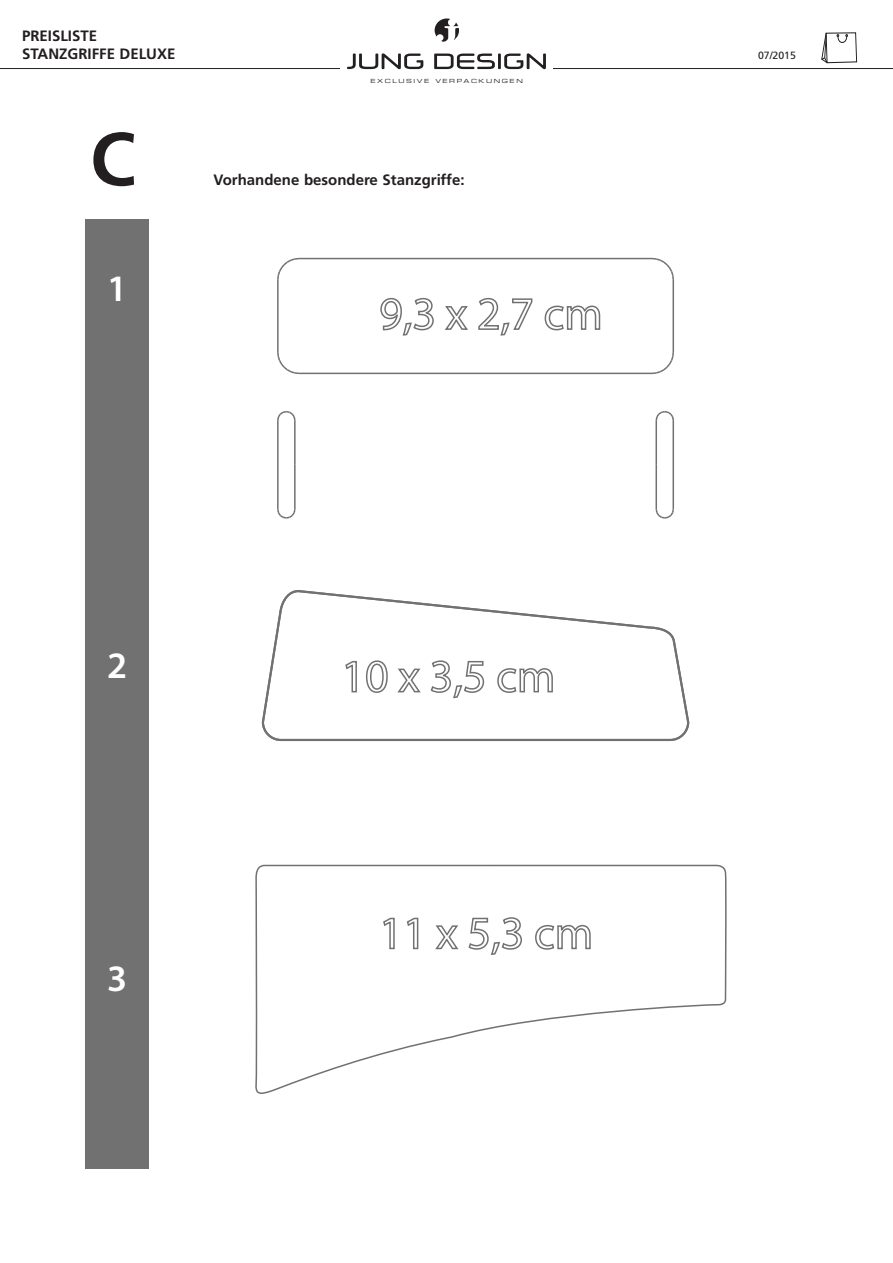
<style>
.page{position:relative;width:893px;height:1263px;background:#fff}
.page>*{position:absolute;margin:0;border:0;box-sizing:border-box;transform-origin:0 0}
.t1{font:700 75px "Frutiger LT Pro";color:#231f20}
.t2{font:600 37.5px "Myriad Pro";color:#fff}
.t3{font:700 15px/18px "Frutiger LT Pro";color:#231f20}
.t4{font:10.5px "Frutiger LT Pro";color:#231f20}
.t5{font:5.7px "Eurostile Extended Two";letter-spacing:.265em;color:#231f20;scale:1.05 1}
</style>
<div class="page">
<hr style="left:0;top:68px;width:893px;height:1px;background:#231f20">
<svg style="left:821px;top:32px;width:36px;height:32px"></svg>
<div style="left:340px;top:19px;width:213px;height:65px;background:#fff"></div>
<hr style="left:498px;top:54px;width:3px;height:15px;background:#231f20">
<svg style="left:504px;top:53px;width:42px;height:16px"></svg>
<svg style="left:434px;top:54px;width:61px;height:15px"></svg>
<svg style="left:347px;top:53px;width:76px;height:16px"></svg>
<svg style="left:435px;top:19px;width:24px;height:23px"></svg>
<hr style="left:299px;top:258px;width:353px;height:1px;background:#717171">
<hr style="left:299px;top:373px;width:353px;height:1px;background:#717171">
<hr style="left:277px;top:420px;width:2px;height:89px;background:#717171">
<hr style="left:294px;top:420px;width:2px;height:45px;background:#717171">
<hr style="left:294px;top:465px;width:2px;height:44px;background:#717171">
<svg style="left:277px;top:508px;width:19px;height:11px"></svg>
<svg style="left:277px;top:411px;width:19px;height:11px"></svg>
<hr style="left:277px;top:280px;width:2px;height:72px;background:#717171">
<svg style="left:277px;top:352px;width:22px;height:23px"></svg>
<svg style="left:277px;top:257px;width:22px;height:23px"></svg>
<hr style="left:672px;top:420px;width:2px;height:89px;background:#717171">
<hr style="left:655px;top:420px;width:2px;height:45px;background:#717171">
<hr style="left:655px;top:465px;width:2px;height:44px;background:#717171">
<svg style="left:655px;top:508px;width:19px;height:11px"></svg>
<svg style="left:655px;top:411px;width:19px;height:11px"></svg>
<hr style="left:672px;top:280px;width:2px;height:72px;background:#717171">
<svg style="left:652px;top:352px;width:22px;height:23px"></svg>
<svg style="left:652px;top:257px;width:22px;height:23px"></svg>
<svg style="left:380px;top:297px;width:54px;height:39px"></svg>
<svg style="left:445px;top:306px;width:23px;height:24px"></svg>
<svg style="left:478px;top:297px;width:55px;height:39px"></svg>
<svg style="left:544px;top:305px;width:57px;height:26px"></svg>
<svg style="left:261px;top:590px;width:429px;height:152px"></svg>
<svg style="left:344px;top:660px;width:14px;height:33px"></svg>
<svg style="left:365px;top:660px;width:23px;height:34px"></svg>
<svg style="left:396px;top:667px;width:26px;height:26px"></svg>
<svg style="left:429px;top:660px;width:56px;height:39px"></svg>
<svg style="left:496px;top:667px;width:58px;height:27px"></svg>
<div style="left:85px;top:219px;width:64px;height:949px;background:#717171"></div>
<svg style="left:255px;top:865px;width:472px;height:229px"></svg>
<div style="left:643px;top:1074px;width:191px;height:100px;background:#fff"></div>
<p class="t3" style="left:22px;top:28px;width:155px">PREISLISTE<br>STANZGRIFFE DELUXE</p>
<h1 class="t1" style="left:90px;top:133px;width:47px">C</h1>
<h2 class="t2" style="left:107px;top:274px;width:22px">1</h2>
<p class="t5" style="left:371px;top:79px;width:146px">EXCLUSIVE VERPACKUNGEN</p>
<p class="t3" style="left:214px;top:173px;width:252px">Vorhandene besondere Stanzgriffe:</p>
<h2 class="t2" style="left:107px;top:651px;width:22px">2</h2>
<h2 class="t2" style="left:107px;top:964px;width:22px">3</h2>
<p class="t4" style="left:758px;top:52px;width:39px">07/2015</p>
</div>
